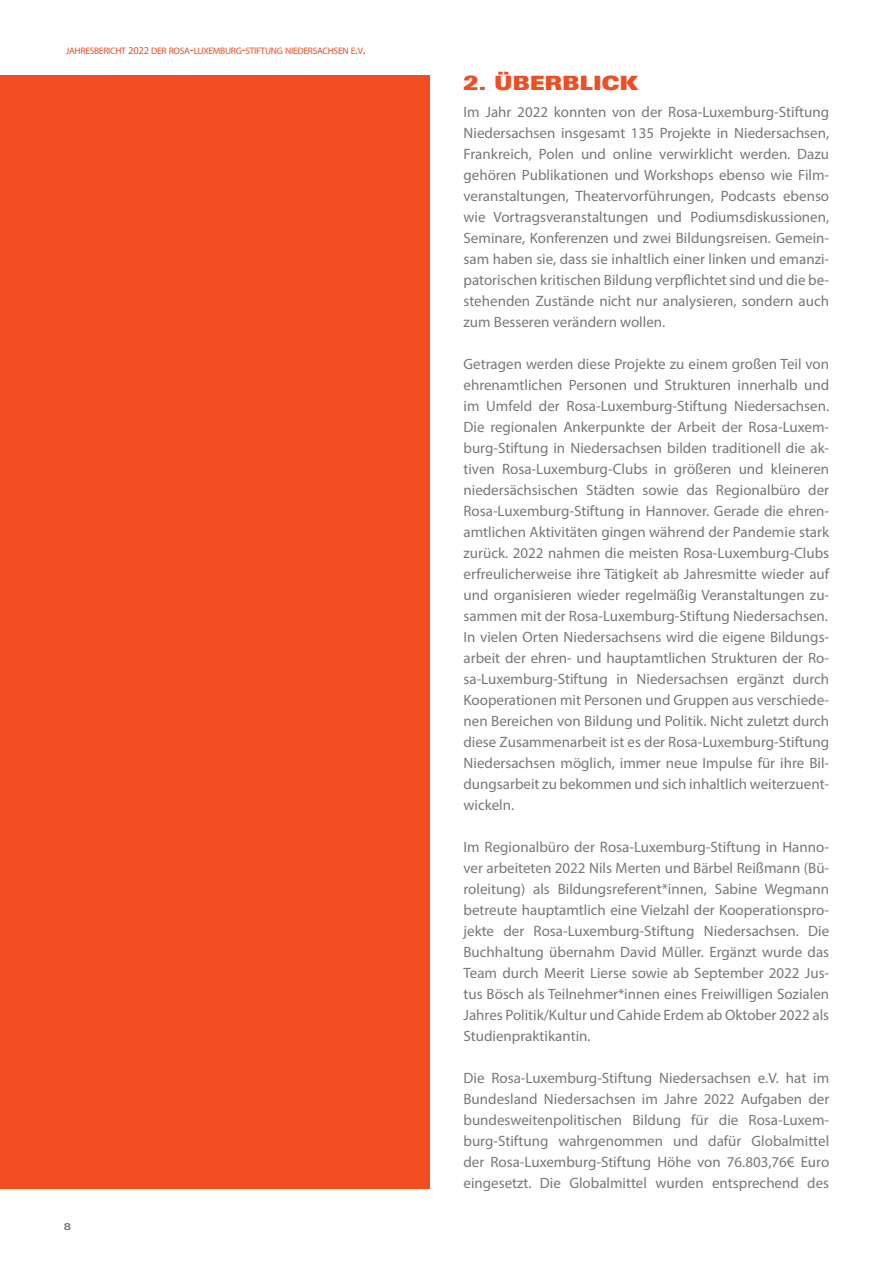
<style>
.page{position:relative;width:893px;height:1263px;background:#fff}
.page>*{position:absolute;margin:0;border:0;box-sizing:border-box;transform-origin:0 0}
.Headline{font:19.8px "Linotype Univers 940 Ex X Black";letter-spacing:.02em;color:#f04d22;scale:.91 1}
.Fließtext{font:15px/21px "Myriad Pro";color:#76787b;text-align:justify}
.t1{font:9.45px "Myriad Pro";letter-spacing:-.03em;color:#f04d22}
.t2{font:700 9.45px "Linotype Univers 630";color:#76787b;scale:1.22 1}
.s1{font-size:10.5px}
.s2{font-size:13.5px}
</style>
<div class="page">
<div style="left:0;top:75px;width:429px;height:1113px;background:#f04d22"></div>
<p class="t1" style="left:66px;top:45px;width:301px">JAHRESBERICHT <span class="s1">2022</span> DER ROSA<span class="s2">-</span>LUXEMBURG<span class="s2">-</span>STIFTUNG NIEDERSACHSEN E<span class="s2">.</span>V<span class="s2">.</span></p>
<p class="t2" style="left:64px;top:1221px;width:7px">8</p>
<p class="Headline" style="left:463px;top:71px;width:194px">2. ÜBERBLICK</p>
<p class="Fließtext" style="left:463px;top:101px;width:367px">Im Jahr 2022 konnten von der Rosa-Luxemburg-Stiftung Niedersachsen insgesamt 135 Projekte in Niedersachsen, Frankreich, Polen und online verwirklicht werden. Dazu gehören Publikationen und Workshops ebenso wie Film&shy;veranstaltungen, Theatervorführungen, Podcasts ebenso wie Vortragsveranstaltungen und Podiumsdiskussionen, Seminare, Konferenzen und zwei Bildungsreisen. Gemein&shy;sam haben sie, dass sie inhaltlich einer linken und emanzi&shy;patorischen kritischen Bildung verpflichtet sind und die be&shy;stehenden Zustände nicht nur analysieren, sondern auch zum Besseren verändern wollen.</p>
<p class="Fließtext" style="left:463px;top:353px;width:367px">Getragen werden diese Projekte zu einem großen Teil von ehrenamtlichen Personen und Strukturen innerhalb und im Umfeld der Rosa-Luxemburg-Stiftung Niedersachsen.<br>Die regionalen Ankerpunkte der Arbeit der Rosa-Luxem&shy;burg-Stiftung in Niedersachsen bilden traditionell die ak&shy;tiven Rosa-Luxemburg-Clubs in größeren und kleineren niedersächsischen Städten sowie das Regionalbüro der Rosa-Luxemburg-Stiftung in Hannover. Gerade die ehren&shy;amtlichen Aktivitäten gingen während der Pandemie stark zurück. 2022 nahmen die meisten Rosa-Luxemburg-Clubs erfreulicherweise ihre Tätigkeit ab Jahresmitte wieder auf und organisieren wieder regelmäßig Veranstaltungen zu&shy;sammen mit der Rosa-Luxemburg-Stiftung Niedersachsen.</p>
<p class="Fließtext" style="left:463px;top:626px;width:367px">In vielen Orten Niedersachsens wird die eigene Bildungs&shy;arbeit der ehren- und hauptamtlichen Strukturen der Ro&shy;sa-Luxemburg-Stiftung in Niedersachsen ergänzt durch Kooperationen mit Personen und Gruppen aus verschiede&shy;nen Bereichen von Bildung und Politik. Nicht zuletzt durch diese Zusammenarbeit ist es der Rosa-Luxemburg-Stiftung Niedersachsen möglich, immer neue Impulse für ihre Bil&shy;dungsarbeit zu bekommen und sich inhaltlich weiterzuent&shy;wickeln.</p>
<p class="Fließtext" style="left:463px;top:836px;width:367px">Im Regionalbüro der Rosa-Luxemburg-Stiftung in Hanno&shy;ver arbeiteten 2022 Nils Merten und Bärbel Reißmann (Bü&shy;roleitung) als Bildungsreferent*innen, Sabine Wegmann betreute hauptamtlich eine Vielzahl der Kooperationspro&shy;jekte der Rosa-Luxemburg-Stiftung Niedersachsen. Die Buchhaltung übernahm David Müller. Ergänzt wurde das Team durch Meerit Lierse sowie ab September 2022 Jus&shy;tus Bösch als Teilnehmer*innen eines Freiwilligen Sozialen Jahres Politik/Kultur und Cahide Erdem ab Oktober 2022 als Studienpraktikantin.</p>
<p class="Fließtext" style="left:463px;top:1067px;width:367px">Die Rosa-Luxemburg-Stiftung Niedersachsen e.V. hat im Bundesland Niedersachsen im Jahre 2022 Aufgaben der bundesweitenpolitischen Bildung für die Rosa-Luxem&shy;burg-Stiftung wahrgenommen und dafür Globalmittel der Rosa-Luxemburg-Stiftung Höhe von 76.803,76€ Euro eingesetzt. Die Globalmittel wurden entsprechend des</p>
</div>
